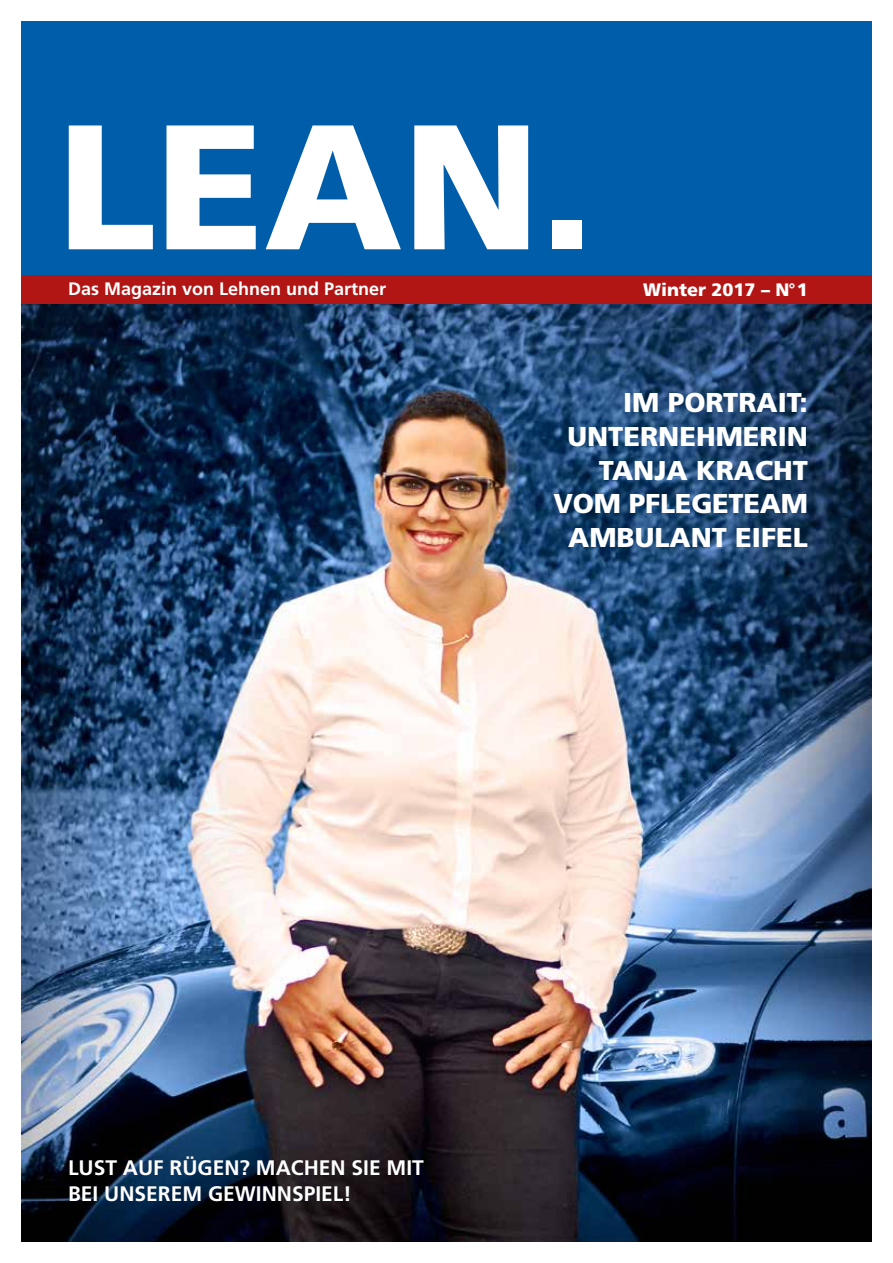
<style>
.page{position:relative;width:893px;height:1263px;background:#fff}
.page>*{position:absolute;margin:0;border:0;box-sizing:border-box;transform-origin:0 0}
.t1{font:900 177.3px "Frutiger";color:#fff}
.t2{font:900 27.15px/33.9px "Frutiger";color:#fff;text-align:right}
.t3{font:700 21px/25.5px "Frutiger";color:#fff}
.t4{font:700 18px "Frutiger";color:#fff}
.t5{font:900 18px "Frutiger";color:#fff}
</style>
<div class="page">
<div style="left:21px;top:21px;width:851px;height:270px;background:#005da9"></div>
<div style="left:21px;top:275px;width:851px;height:29px;background:#b11614"></div>
<img style="left:21px;top:304px;width:851px;height:938px">
<h1 class="t1" style="left:57px;top:80px;width:539px">LEAN.</h1>
<p class="t4" style="left:68px;top:278px;width:320px">Das Magazin von Lehnen und Partner</p>
<p class="t5" style="left:643px;top:279px;width:166px">Winter 2017 – N°1</p>
<p class="t2" style="left:554px;top:385px;width:256px">IM PORTRAIT:<br>UNTERNEHMERIN<br>TANJA KRACHT<br>VOM PFLEGETEAM<br>AMBULANT EIFEL</p>
<p class="t3" style="left:68px;top:1155px;width:357px">LUST AUF RÜGEN? MACHEN SIE MIT<br>BEI UNSEREM GEWINNSPIEL!</p>
</div>
